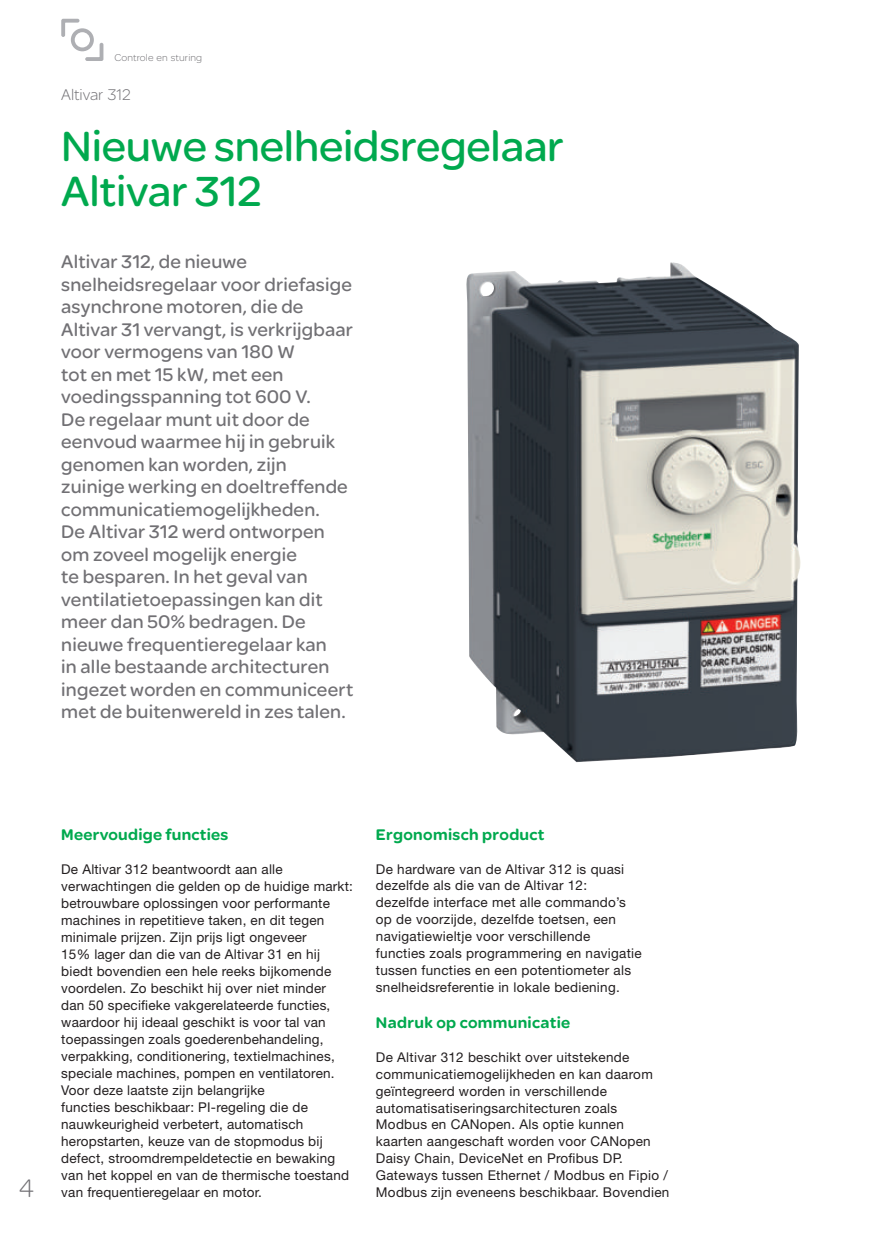
<style>
.page{position:relative;width:888px;height:1258px;background:#fff}
.page>*{position:absolute;margin:0;border:0;box-sizing:border-box;transform-origin:0 0}
.t1{font:45px "SE Optimist";letter-spacing:-.005em;color:#00a94e}
.t2{font:19.5px/22.5px "SE Optimist";letter-spacing:.01em;color:#717074}
.t3{font:900 16.5px "SE Optimist";letter-spacing:.02em;color:#00a94e}
.t4{font:300 16.5px "SE Optimist";letter-spacing:-.005em;color:#717074}
.t5{font:13.5px/17px "Helvetica Neue LT Std";letter-spacing:.015em;color:#231f20}
.t6{font:300 10.5px "SE Optimist";letter-spacing:.01em;color:#717074}
.s1{font-family:"SE Optimist";font-weight:300;font-size:27px;color:#717074}
</style>
<div class="page">
<svg style="left:61px;top:19px;width:42px;height:42px"></svg>
<img style="left:466px;top:262px;width:335px;height:500px">
<p class="t6" style="left:114px;top:54px;width:89px">Controle en sturing</p>
<p class="t4" style="left:61px;top:89px;width:71px">Altivar 312</p>
<p class="t1" style="left:61px;top:130px;width:504px">Nieuwe snelheidsregelaar</p>
<h1 class="t1" style="left:61px;top:175px;width:201px">Altivar 312</h1>
<p class="t2" style="left:61px;top:252px;width:294px">Altivar 312, de nieuwe snelheidsregelaar voor driefasige asynchrone motoren, die de<br>Altivar 31 vervangt, is verkrijgbaar voor vermogens van 180 W<br>tot en met 15 kW, met een voedingsspanning tot 600 V.<br>De regelaar munt uit door de eenvoud waarmee hij in gebruik genomen kan worden, zijn zuinige werking en doeltreffende communicatiemogelijkheden.<br>De Altivar 312 werd ontworpen om zoveel mogelijk energie<br>te besparen. In het geval van ventilatietoepassingen kan dit meer dan 50% bedragen. De nieuwe frequentieregelaar kan<br>in alle bestaande architecturen ingezet worden en communiceert met de buitenwereld in zes talen.</p>
<p class="t3" style="left:61px;top:828px;width:169px">Meervoudige functies</p>
<p class="t5" style="left:61px;top:862px;width:293px">De Altivar 312 beantwoordt aan alle verwachtingen die gelden op de huidige markt: betrouwbare oplossingen voor performante machines in repetitieve taken, en dit tegen minimale prijzen. Zijn prijs ligt ongeveer<br>15% lager dan die van de Altivar 31 en hij biedt bovendien een hele reeks bijkomende voordelen. Zo beschikt hij over niet minder<br>dan 50 specifieke vakgerelateerde functies, waardoor hij ideaal geschikt is voor tal van toepassingen zoals goederenbehandeling, verpakking, conditionering, textielmachines, speciale machines, pompen en ventilatoren.<br>Voor deze laatste zijn belangrijke<br>functies beschikbaar: PI-regeling die de nauwkeurigheid verbetert, automatisch heropstarten, keuze van de stopmodus bij defect, stroomdrempeldetectie en bewaking van het koppel en van de thermische toestand</p>
<p class="t5" style="left:19px;top:1185px;width:245px"><span class="s1">4</span> van frequentieregelaar en motor.</p>
<p class="t3" style="left:376px;top:828px;width:170px">Ergonomisch product</p>
<p class="t5" style="left:376px;top:862px;width:267px">De hardware van de Altivar 312 is quasi dezelfde als die van de Altivar 12: dezelfde interface met alle commando’s op de voorzijde, dezelfde toetsen, een navigatiewieltje voor verschillende functies zoals programmering en navigatie tussen functies en een potentiometer als snelheidsreferentie in lokale bediening.</p>
<p class="t3" style="left:376px;top:1017px;width:196px">Nadruk op communicatie</p>
<p class="t5" style="left:376px;top:1050px;width:295px">De Altivar 312 beschikt over uitstekende communicatiemogelijkheden en kan daarom geïntegreerd worden in verschillende automatisatiseringsarchitecturen zoals Modbus en CANopen. Als optie kunnen kaarten aangeschaft worden voor CANopen Daisy Chain, DeviceNet en Profibus DP.<br>Gateways tussen Ethernet / Modbus en Fipio / Modbus zijn eveneens beschikbaar. Bovendien</p>
</div>
